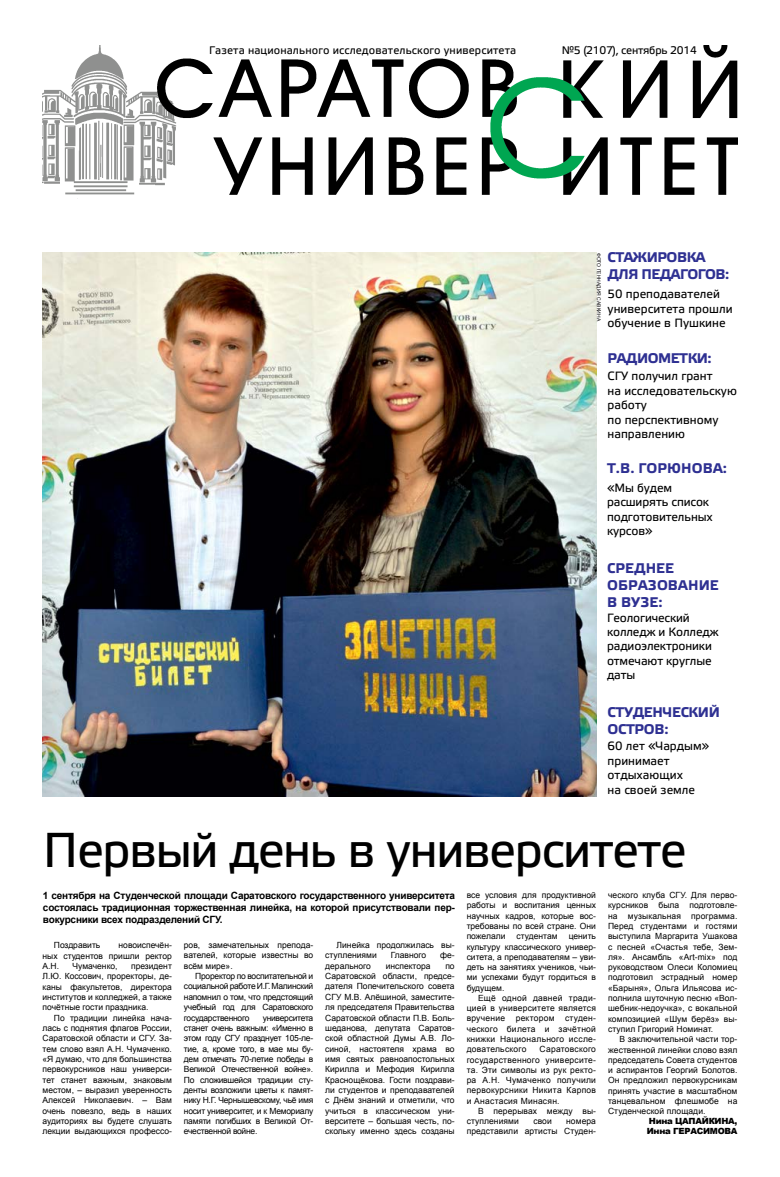
<style>
.page{position:relative;width:780px;height:1177px;background:#fff}
.page>*{position:absolute;margin:0;border:0;box-sizing:border-box;transform-origin:0 0}
.t1{font:49px "Elektra Text Pro";letter-spacing:-.03em;color:#000}
.t2{font:700 14px/16.8px "Elektra Text Pro";letter-spacing:.01em;color:#2e3092}
.t3{font:700 14px/16.8px "Elektra Text Pro";letter-spacing:-.03em;color:#2e3092}
.t4{font:700 14px/16.8px "Elektra Text Pro";letter-spacing:-.02em;color:#2e3092}
.t5{font:12px/14.4px "Elektra Text Pro";color:#000}
.t6{font:11px "Elektra Text Pro";letter-spacing:.01em;color:#000}
.t7{font:11px "Elektra Text Pro";letter-spacing:-.02em;color:#000}
.t8{font:700 10px/12px "Arial";letter-spacing:-.02em;color:#000;text-align:justify}
.t9{font:8.5px/10.3px "Arial";color:#000;text-align:justify}
.t10{font:8.5px "Arial";letter-spacing:.03em;color:#000}
.t11{font:900 8.5px/10.1px "Arial";letter-spacing:-.03em;color:#000}
.t12{font:5px "Arial";color:#000}
</style>
<div class="page">
<img style="left:43px;top:45px;width:694px;height:154px">
<img style="left:43px;top:253px;width:553px;height:543px">
<p class="t6" style="left:209px;top:44px;width:308px">Газета национального исследовательского университета</p>
<p class="t7" style="left:561px;top:44px;width:137px">№5 (2107), сентябрь 2014</p>
<h2 class="t3" style="left:607px;top:249px;width:123px">Стажировка для педагогов:</h2>
<h3 class="t5" style="left:607px;top:287px;width:126px">50 преподавателей университета прошли обучение в Пушкине</h3>
<h2 class="t3" style="left:607px;top:350px;width:106px">РадиоМетки:</h2>
<h3 class="t5" style="left:607px;top:369px;width:131px">СГУ получил грант<br>на исследовательскую работу<br>по перспективному направлению</h3>
<p class="t12" style="left:602px;top:253px;width:70px;rotate:90deg">фото геннадия савкина</p>
<h2 class="t2" style="left:607px;top:460px;width:121px">Т.В. Горюнова:</h2>
<h3 class="t5" style="left:607px;top:481px;width:107px">«Мы будем расширять список подготовительных курсов»</h3>
<h2 class="t2" style="left:607px;top:560px;width:113px">Среднее образование в вузе:</h2>
<h3 class="t5" style="left:607px;top:610px;width:113px">Геологический колледж и Колледж радиоэлектроники отмечают круглые даты</h3>
<h2 class="t4" style="left:607px;top:704px;width:114px">Студенческий остров:</h2>
<h3 class="t5" style="left:607px;top:739px;width:103px">60 лет «Чардым» принимает отдыхающих<br>на своей земле</h3>
<h1 class="t1" style="left:43px;top:823px;width:645px">Первый день в университете</h1>
<p class="t8" style="left:43px;top:890px;width:413px">1 сентября на Студенческой площади Саратовского государственного университета состоялась традиционная торжественная линейка, на которой присутствовали пер&shy;вокурсники всех подразделений СГУ.</p>
<p class="t9" style="left:43px;top:940px;width:131px;text-indent:76px">новоиспечён&shy;ных студентов пришли ректор А.Н.</p>
<p class="t9" style="left:54px;top:940px;width:48px">Поздравить</p>
<p class="t9" style="left:73px;top:960px;width:46px">Чумаченко,</p>
<p class="t9" style="left:43px;top:960px;width:131px;text-indent:89px">президент Л.Ю. Коссович, проректоры, де&shy;каны факультетов, директора институтов и колледжей, а также почётные гости праздника.</p>
<p class="t9" style="left:43px;top:1012px;width:131px;text-indent:11px">По традиции линейка нача&shy;лась с поднятия флагов России, Саратовской области и СГУ. За&shy;тем слово взял А.Н . Чумаченко. «Я думаю, что для большинства первокурсников наш универси&shy;тет станет важным, знаковым местом, – выразил уверенность Алексей Н иколаевич. – Вам очень повезло, ведь в наших аудиториях вы будете слушать лекции выдающихся профессо-</p>
<p class="t9" style="left:184px;top:939px;width:131px">ров, замечательных препода&shy;вателей, которые известны во всём мире».</p>
<p class="t9" style="left:184px;top:970px;width:131px;text-indent:11px">Проректор по воспитательной и социальной работе И .Г. Малинский напомнил о том, что предстоящий учебный год для Саратовского государственного</p>
<p class="t9" style="left:184px;top:1012px;width:131px;text-indent:79px">университета станет очень важным: «И менно в этом году СГУ празднует 105-ле&shy;тие, а, кроме того, в мае мы бу&shy;дем отмечать 70-летие победы в Великой Отечественной войне».<br>По сложившейся традиции сту&shy;денты возложили цветы к памят&shy;нику Н .Г. Чернышевскому, чьё имя носит университет, и к Мемориалу памяти погибших в Великой От&shy;ечественной войне.</p>
<p class="t9" style="left:325px;top:939px;width:131px;text-indent:11px">Линейка продолжилась вы&shy;ступлениями</p>
<p class="t9" style="left:390px;top:950px;width:37px">Главного</p>
<p class="t9" style="left:440px;top:950px;width:16px">фе-</p>
<p class="t9" style="left:325px;top:960px;width:47px">дерального</p>
<p class="t9" style="left:385px;top:960px;width:46px">инспектора</p>
<p class="t9" style="left:325px;top:960px;width:131px;text-indent:120px">по Саратовской области, предсе&shy;дателя Попечительского совета СГУ М.В. Алёшиной, заместите&shy;ля председателя Правительства Саратовской области П.В. Боль&shy;шеданова, депутата Саратов&shy;ской областной Думы А.В. Ло&shy;синой, настоятеля храма во имя святых равноапостольных Кирилла и Мефодия Кирилла Краснощёкова. Гости поздрави&shy;ли студентов и преподавателей с Днём знаний и отметили, что учиться в классическом уни&shy;верситете – большая честь, по&shy;скольку именно здесь созданы</p>
<p class="t9" style="left:466px;top:890px;width:131px">все условия для продуктивной работы и воспитания ценных научных кадров, которые вос&shy;требованы по всей стране. Они пожелали</p>
<p class="t9" style="left:466px;top:931px;width:131px;text-indent:102px">ценить культуру классического универ&shy;ситета, а преподавателям – уви&shy;деть на занятиях учеников, чьи&shy;ми успехами будут гордиться в будущем.</p>
<p class="t9" style="left:466px;top:992px;width:131px;text-indent:11px">Ещё одной давней тради&shy;цией в университете является вручение ректором студен&shy;ческого билета и зачётной книжки Национального иссле&shy;довательского</p>
<p class="t9" style="left:516px;top:931px;width:42px">студентам</p>
<p class="t9" style="left:539px;top:1044px;width:58px">Саратовского</p>
<p class="t9" style="left:466px;top:1054px;width:131px">государственного университе-</p>
<p class="t10" style="left:466px;top:1064px;width:131px">та. Эти символы из рук ректо-</p>
<p class="t10" style="left:466px;top:1074px;width:131px">ра А.Н . Чумаченко получили</p>
<p class="t10" style="left:466px;top:1084px;width:131px">первокурсники Н икита Карпов</p>
<p class="t9" style="left:466px;top:1095px;width:94px">и Анастасия Минасян.</p>
<p class="t9" style="left:478px;top:1105px;width:6px">В</p>
<p class="t9" style="left:466px;top:1105px;width:131px;text-indent:27px">перерывах между вы&shy;ступлениями</p>
<p class="t9" style="left:466px;top:1116px;width:131px;text-align:right">номера<br>представили артисты Студен-</p>
<p class="t9" style="left:533px;top:1116px;width:20px">свои</p>
<p class="t9" style="left:608px;top:890px;width:131px">ческого клуба СГУ. Для перво&shy;курсников была подготовле&shy;на музыкальная программа.<br>Перед студентами и гостями выступила Маргарита Ушакова с песней «Счастья тебе, Зем&shy;ля». Ансамбль «Art-mix» под руководством Олеси Коломиец подготовил эстрадный номер «Барыня», Ольга Ильясова ис&shy;полнила шуточную песню «Вол&shy;шебник-недоучка», с вокальной композицией «Шум берёз» вы&shy;ступил Григорий Номинат.</p>
<p class="t9" style="left:608px;top:1034px;width:131px;text-indent:11px">В заключительной части тор&shy;жественной линейки слово взял председатель Совета студентов и аспирантов Георгий Болотов.<br>Он предложил первокурсникам принять участие в масштабном танцевальном флешмобе на Студенческой площади.</p>
<p class="t11" style="left:646px;top:1115px;width:92px">Нина ЦАПАЙКИНА,<br>Инна ГЕРАСИМОВА</p>
</div>
